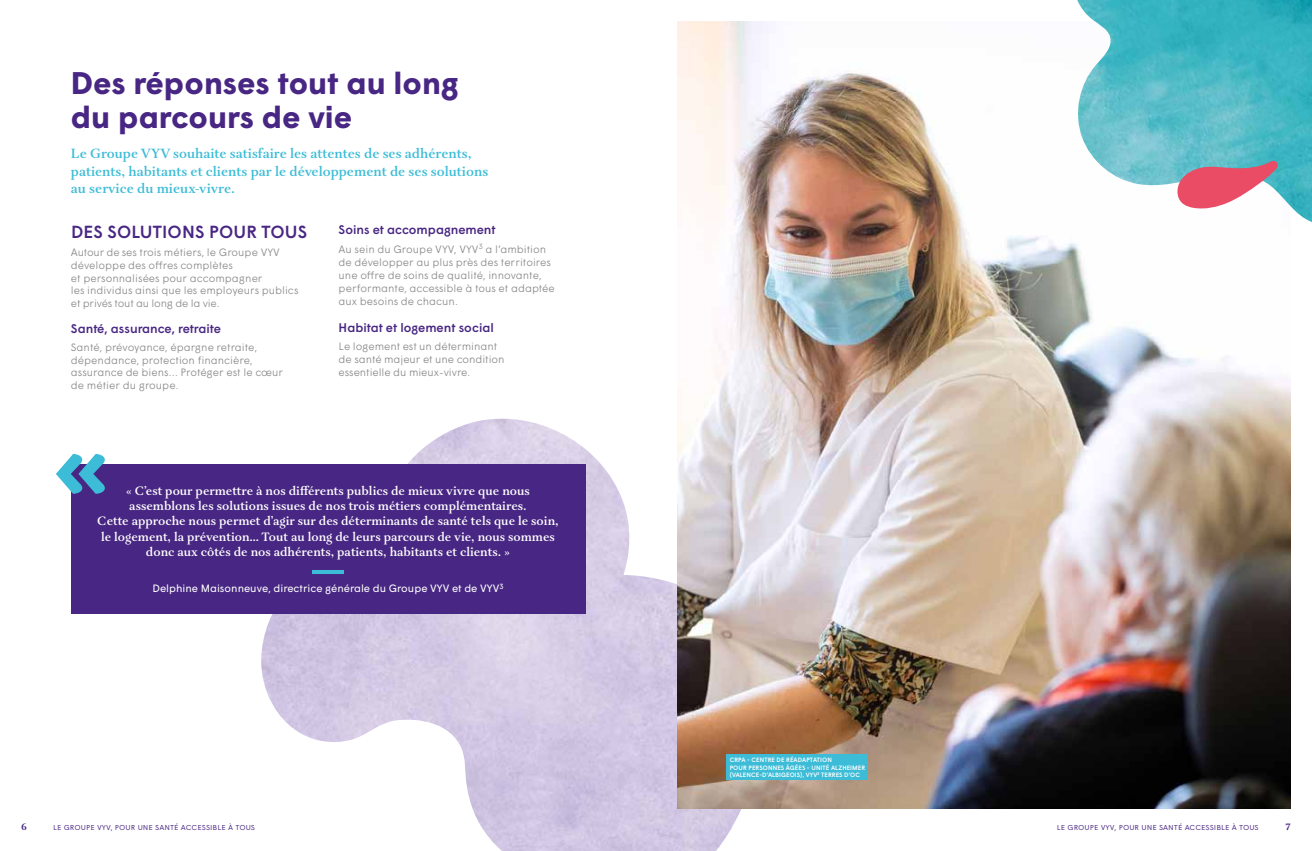
<style>
.page{position:relative;width:1312px;height:851px;background:#fff}
.page>*{position:absolute;margin:0;border:0;box-sizing:border-box;transform-origin:0 0}
.t1{font:700 31.25px/33.8px "Wigrum";color:#482683}
.t2{font:500 17.5px "Wigrum";letter-spacing:.01em;color:#482683}
.t3{font:600 13.75px/17.5px "Aria Text G1";color:#3cbcd7}
.t4{font:600 12.5px/15px "Aria Text G1";color:#fff;text-align:center}
.t5{font:500 12.5px "Wigrum";color:#482683}
.t6{font:300 10.62px/12.8px "Wigrum";color:#878787}
.t7{font:10.62px "Wigrum";color:#fff}
.t8{font:700 10px "Aria Text G1";color:#482683}
.t9{font:300 8.75px "Wigrum";color:#482683}
.t10{font:500 6.25px/7.5px "Wigrum";letter-spacing:.01em;color:#fff}
</style>
<div class="page">
<img style="left:261px;top:418px;width:510px;height:432px">
<img style="left:677px;top:21px;width:613px;height:787px">
<img style="left:1073px;top:0;width:238px;height:222px">
<div style="left:726px;top:754px;width:141px;height:26px;background:#3cbcd7"></div>
<svg style="left:1175px;top:159px;width:104px;height:51px"></svg>
<div style="left:71px;top:464px;width:514px;height:149px;background:#482683"></div>
<hr style="left:312px;top:571px;width:32px;height:3px;background:#3cbcd7">
<svg style="left:56px;top:454px;width:49px;height:40px"></svg>
<h1 class="t1" style="left:71px;top:64px;width:389px">Des réponses tout au long du parcours de vie</h1>
<p class="t3" style="left:71px;top:145px;width:419px">Le Groupe VYV souhaite satisfaire les attentes de ses adhérents, patients, habitants et clients par le développement de ses solutions au service du mieux-vivre.</p>
<h2 class="t2" style="left:71px;top:218px;width:238px">DES SOLUTIONS POUR TOUS</h2>
<p class="t6" style="left:71px;top:245px;width:229px">Autour de ses trois métiers, le Groupe VYV développe des offres complètes<br>et personnalisées pour accompagner<br>les individus ainsi que les employeurs publics et privés tout au long de la vie.</p>
<p class="t5" style="left:71px;top:319px;width:151px">Santé, assurance, retraite</p>
<p class="t6" style="left:71px;top:340px;width:214px">Santé, prévoyance, épargne retraite, dépendance, protection financière, assurance de biens… Protéger est le cœur de métier du groupe.</p>
<p class="t5" style="left:338px;top:220px;width:158px">Soins et accompagnement</p>
<p class="t6" style="left:338px;top:241px;width:218px;line-height:13.1px">Au sein du Groupe VYV, VYV<sup>3</sup> a l’ambition de développer au plus près des territoires une offre de soins de qualité, innovante, performante, accessible à tous et adaptée aux besoins de chacun.</p>
<p class="t5" style="left:338px;top:317px;width:157px">Habitat et logement social</p>
<p class="t6" style="left:338px;top:339px;width:167px;line-height:13.1px">Le logement est un déterminant de santé majeur et une condition essentielle du mieux-vivre.</p>
<p class="t4" style="left:97px;top:484px;width:463px">« C’est pour permettre à nos différents publics de mieux vivre que nous assemblons les solutions issues de nos trois métiers complémentaires.<br>Cette approche nous permet d’agir sur des déterminants de santé tels que le soin, le logement, la prévention… Tout au long de leurs parcours de vie, nous sommes donc aux côtés de nos adhérents, patients, habitants et clients. »</p>
<p class="t7" style="left:152px;top:580px;width:352px">Delphine Maisonneuve, directrice générale du Groupe VYV et de VYV<sup>3</sup></p>
<p class="t10" style="left:729px;top:755px;width:137px">CRPA - CENTRE DE RÉADAPTATION<br>POUR PERSONNES ÂGÉES - UNITÉ ALZHEIMER (VALENCE-D’ALBIGEOIS), VYV³ TERRES D’OC</p>
<p class="t8" style="left:21px;top:820px;width:7px">6</p>
<p class="t9" style="left:53px;top:819px;width:203px">le groupe vyv, pour une santé accessible à tous</p>
<p class="t9" style="left:1056px;top:819px;width:203px">le groupe vyv, pour une santé accessible à tous</p>
<p class="t8" style="left:1285px;top:820px;width:7px">7</p>
</div>
